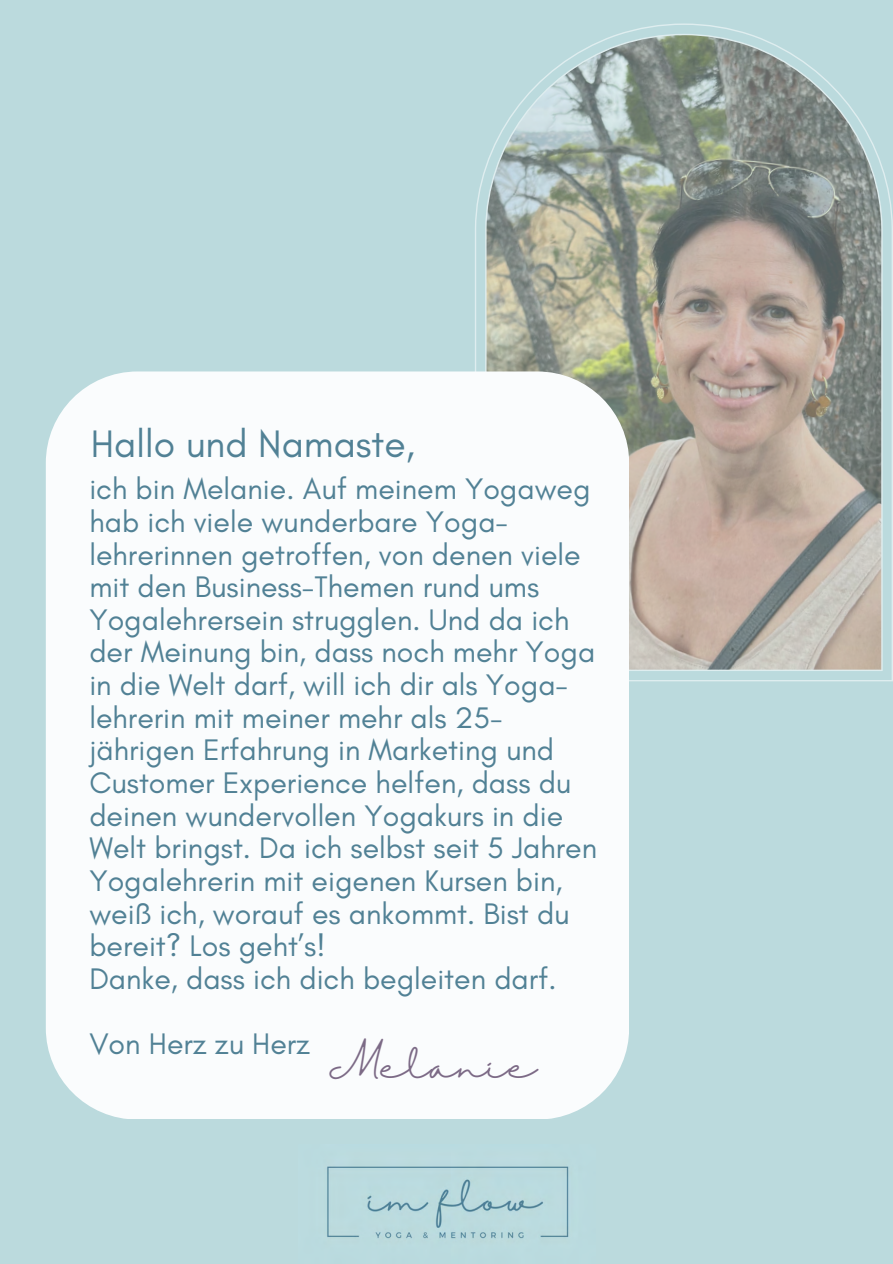
<style>
.page{position:relative;width:893px;height:1264px;background:#fff}
.page>*{position:absolute;margin:0;border:0;box-sizing:border-box;transform-origin:0 0}
.t1{font:39px "Glacial Indifference";color:#518195}
.t2{font:34.5px "Halimun";color:#7c6a86}
.t3{font:30.3px/32.5px "Glacial Indifference";color:#518195}
</style>
<div class="page">
<div style="left:0;top:0;width:892px;height:1263px;background:#bbdadd"></div>
<svg style="left:475px;top:23px;width:417px;height:658px"></svg>
<div style="left:46px;top:371px;width:583px;height:747px;background:#fafcfd;border-radius:92px"></div>
<img style="left:327px;top:1166px;width:242px;height:73px">
<p class="t1" style="left:91px;top:420px;width:325px">Hallo und Namaste,</p>
<p class="t3" style="left:89px;top:472px;width:509px">ich bin Melanie. Auf meinem Yogaweg hab ich viele wunderbare Yoga&shy;lehrerinnen getroffen, von denen viele mit den Business-Themen rund ums Yogalehrersein strugglen. Und da ich der Meinung bin, dass noch mehr Yoga in die Welt darf, will ich dir als Yoga&shy;lehrerin mit meiner mehr als 25- jährigen Erfahrung in Marketing und Customer Experience helfen, dass du deinen wundervollen Yogakurs in die Welt bringst. Da ich selbst seit 5 Jahren Yogalehrerin mit eigenen Kursen bin, weiß ich, worauf es ankommt. Bist du bereit? Los geht’s!</p>
<p class="t3" style="left:89px;top:961px;width:469px">Danke, dass ich dich begleiten darf.</p>
<p class="t3" style="left:89px;top:1027px;width:222px">Von Herz zu Herz</p>
<p class="t2" style="left:328px;top:1045px;width:210px">Melanie</p>
</div>
